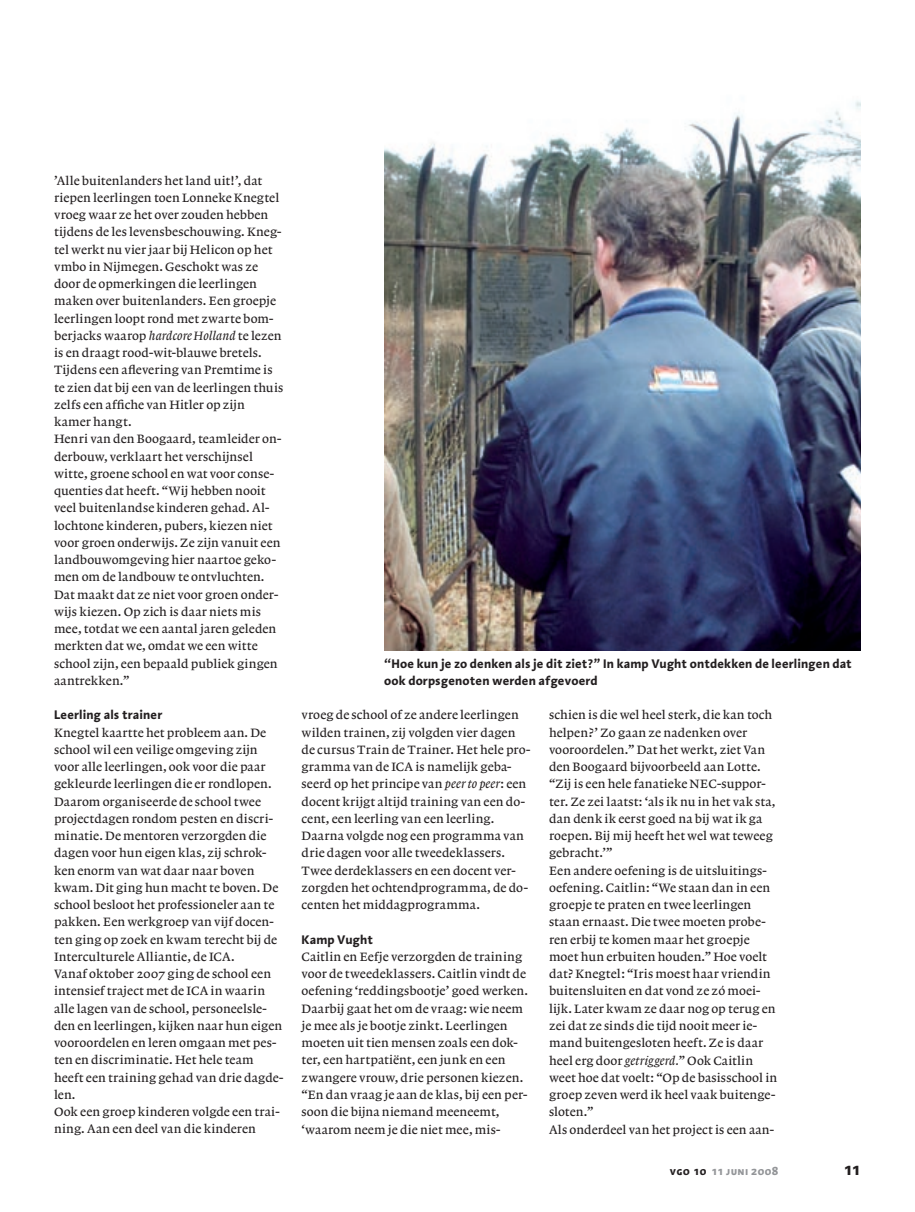
<style>
.page{position:relative;width:915px;height:1212px;background:#fff}
.page>*{position:absolute;margin:0;border:0;box-sizing:border-box;transform-origin:0 0}
.t1{font:700 18px "Linotype Aroma";color:#231f20}
.t2{font:500 12.75px/17.2px "Lexicon No 1 Roman A";letter-spacing:.01em;color:#231f20}
.t3{font:700 12.75px/17.2px "Linotype Aroma";letter-spacing:.005em;color:#231f20}
.t4{font:700 12px "Linotype Aroma SC";letter-spacing:.02em;color:#939598}
.s1{font-family:"Lexicon No 1 Italic A"}
.s2{color:#231f20}
</style>
<div class="page">
<img style="left:384px;top:100px;width:476px;height:550px">
<p class="t2" style="left:54px;top:172px;width:231px">’Alle buitenlanders het land uit!’, dat riepen leerlingen toen Lonneke Knegtel vroeg waar ze het over zouden hebben tijdens de les levensbeschouwing. Kneg&shy;tel werkt nu vier jaar bij Helicon op het vmbo in Nijmegen. Geschokt was ze door de opmerkingen die leerlingen maken over buitenlanders. Een groepje leerlingen loopt rond met zwarte bom&shy;berjacks waarop <span class="s1">hardcore Holland</span> te lezen is en draagt rood-wit-blauwe bretels.<br>Tijdens een aflevering van Premtime is te zien dat bij een van de leerlingen thuis zelfs een affiche van Hitler op zijn kamer hangt.<br>Henri van den Boogaard, teamleider on&shy;derbouw, verklaart het verschijnsel witte, groene school en wat voor conse&shy;quenties dat heeft. “Wij hebben nooit veel buitenlandse kinderen gehad. Al&shy;lochtone kinderen, pubers, kiezen niet voor groen onderwijs. Ze zijn vanuit een landbouwomgeving hier naartoe geko&shy;men om de landbouw te ontvluchten.<br>Dat maakt dat ze niet voor groen onder&shy;wijs kiezen. Op zich is daar niets mis mee, totdat we een aantal jaren geleden merkten dat we, omdat we een witte school zijn, een bepaald publiek gingen aantrekken.”</p>
<p class="t3" style="left:54px;top:706px;width:110px">Leerling als trainer</p>
<p class="t2" style="left:54px;top:724px;width:231px">Knegtel kaartte het probleem aan. De school wil een veilige omgeving zijn voor alle leerlingen, ook voor die paar gekleurde leerlingen die er rondlopen.<br>Daarom organiseerde de school twee projectdagen rondom pesten en discri&shy;minatie. De mentoren verzorgden die dagen voor hun eigen klas, zij schrok&shy;ken enorm van wat daar naar boven kwam. Dit ging hun macht te boven. De school besloot het professioneler aan te pakken. Een werkgroep van vijf docen&shy;ten ging op zoek en kwam terecht bij de Interculturele Alliantie, de ICA.<br>Vanaf oktober 2007 ging de school een intensief traject met de ICA in waarin alle lagen van de school, personeelsle&shy;den en leerlingen, kijken naar hun eigen vooroordelen en leren omgaan met pes&shy;ten en discriminatie. Het hele team heeft een training gehad van drie dagde&shy;len.<br>Ook een groep kinderen volgde een trai&shy;ning. Aan een deel van die kinderen</p>
<p class="t3" style="left:384px;top:654px;width:469px">“Hoe kun je zo denken als je dit ziet?” In kamp Vught ontdekken de leerlingen dat ook dorpsgenoten werden afgevoerd</p>
<p class="t2" style="left:301px;top:706px;width:230px">vroeg de school of ze andere leerlingen wilden trainen, zij volgden vier dagen de cursus Train de Trainer. Het hele pro&shy;gramma van de ICA is namelijk geba&shy;seerd op het principe van <span class="s1">peer to peer</span>: een docent krijgt altijd training van een do&shy;cent, een leerling van een leerling.<br>Daarna volgde nog een programma van drie dagen voor alle tweedeklassers.<br>Twee derdeklassers en een docent ver&shy;zorgden het ochtendprogramma, de do&shy;centen het middagprogramma.</p>
<p class="t3" style="left:301px;top:930px;width:73px">Kamp Vught</p>
<p class="t2" style="left:301px;top:948px;width:228px">Caitlin en Eefje verzorgden de training voor de tweedeklassers. Caitlin vindt de oefening ‘reddingsbootje’ goed werken.<br>Daarbij gaat het om de vraag: wie neem je mee als je bootje zinkt. Leerlingen moeten uit tien mensen zoals een dok&shy;ter, een hartpatiënt, een junk en een zwangere vrouw, drie personen kiezen. “En dan vraag je aan de klas, bij een per&shy;soon die bijna niemand meeneemt, ‘waarom neem je die niet mee, mis-</p>
<p class="t2" style="left:549px;top:707px;width:230px">schien is die wel heel sterk, die kan toch helpen?’ Zo gaan ze nadenken over vooroordelen.” Dat het werkt, ziet Van den Boogaard bijvoorbeeld aan Lotte. “Zij is een hele fanatieke NEC-suppor&shy;ter. Ze zei laatst: ‘als ik nu in het vak sta, dan denk ik eerst goed na bij wat ik ga roepen. Bij mij heeft het wel wat teweeg gebracht.’”<br>Een andere oefening is de uitsluitings&shy;oefening. Caitlin: “We staan dan in een groepje te praten en twee leerlingen staan ernaast. Die twee moeten probe&shy;ren erbij te komen maar het groepje moet hun erbuiten houden.” Hoe voelt dat? Knegtel: “Iris moest haar vriendin buitensluiten en dat vond ze zó moei&shy;lijk. Later kwam ze daar nog op terug en zei dat ze sinds die tijd nooit meer ie&shy;mand buitengesloten heeft. Ze is daar heel erg door <span class="s1">getriggerd.</span>” Ook Caitlin weet hoe dat voelt: “Op de basisschool in groep zeven werd ik heel vaak buitenge&shy;sloten.”<br>Als onderdeel van het project is een aan-</p>
<p class="t4" style="left:669px;top:1163px;width:110px"><span class="s2">vgo 10</span> 11 juni 2008</p>
<h1 class="t1" style="left:842px;top:1156px;width:19px">11</h1>
</div>
